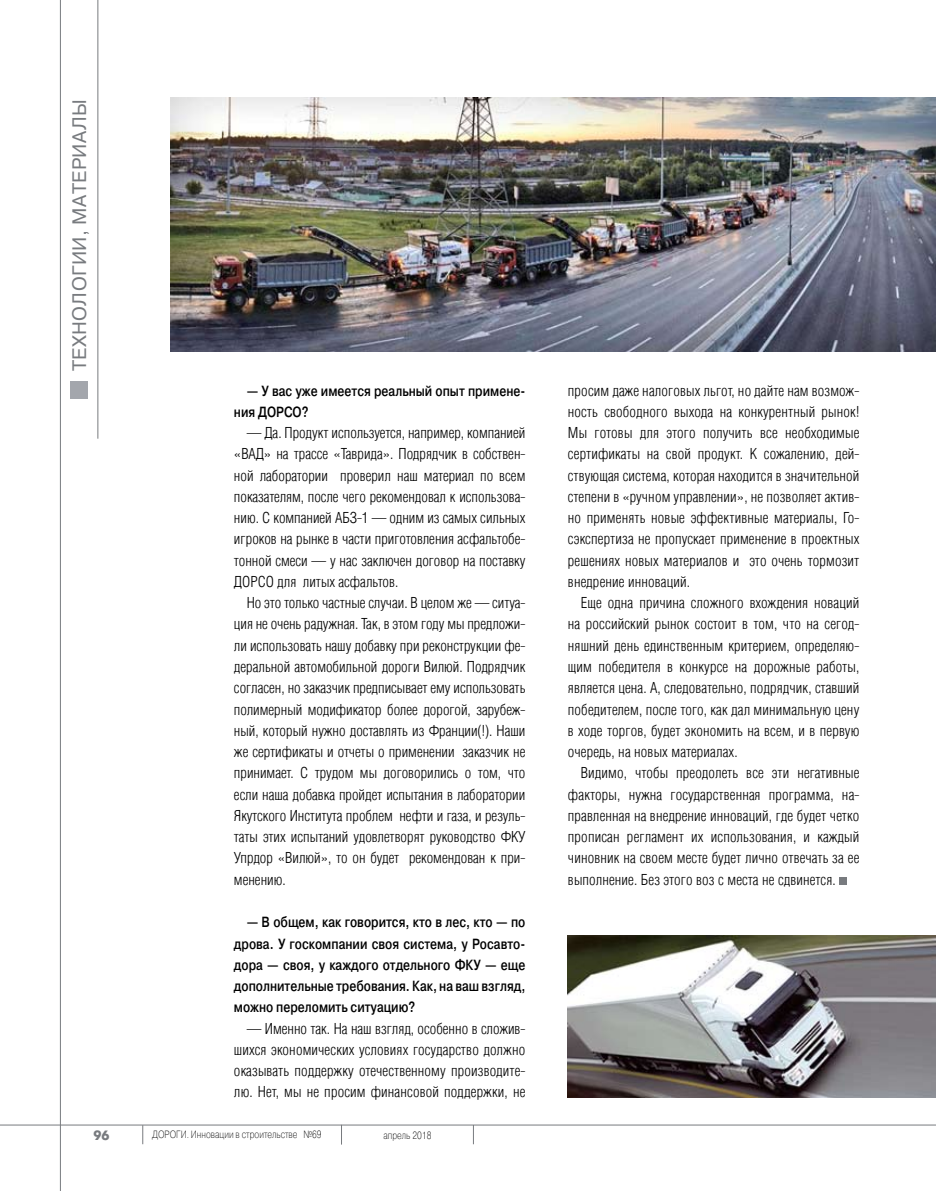
<style>
.page{position:relative;width:936px;height:1191px;background:#fff}
.page>*{position:absolute;margin:0;border:0;box-sizing:border-box;transform-origin:0 0}
.t1{font:19.5px "Pragmatica C";letter-spacing:.02em;color:#787b7f}
.t2{font:14.7px/21.3px "AG Letterica Cond L";letter-spacing:.01em;color:#000;text-align:justify}
.t3{font:700 14.7px/21.3px "Pragmatica Light C";color:#000;scale:.8 1}
.t4{font:700 13.5px "Futuris C";color:#787b7f}
.t5{font:10.5px "Pragmatica Light C";color:#000;scale:.8 1}
</style>
<div class="page">
<svg style="left:473px;top:1125px;width:1px;height:19px"></svg>
<hr style="left:0;top:1124px;width:935px;height:1px;background:#787b7f">
<svg style="left:142px;top:1125px;width:1px;height:19px"></svg>
<svg style="left:341px;top:1124px;width:1px;height:20px"></svg>
<hr style="left:60px;top:0;width:1px;height:1191px;background:#787b7f">
<div style="left:70px;top:381px;width:18px;height:18px;background:#a3a6ac"></div>
<hr style="left:98px;top:0;width:1px;height:439px;background:#787b7f">
<div style="left:839px;top:877px;width:7px;height:7px;background:#787b7f"></div>
<img style="left:568px;top:935px;width:367px;height:162px">
<img style="left:170px;top:98px;width:765px;height:254px">
<h1 class="t1" style="left:69px;top:371px;width:273px;rotate:-90deg">ТЕХНОЛОГИИ, Материалы</h1>
<p class="t3" style="left:234px;top:380px;width:366px;text-indent:13px">— У вас уже имеется реальный опыт примене&shy;ния ДОРСО?</p>
<p class="t2" style="left:234px;top:422px;width:293px;text-indent:13px">— Да. Продукт используется, например, компанией «ВАД» на трассе «Таврида». Подрядчик в собствен&shy;ной лаборатории проверил наш материал по всем показателям, после чего рекомендовал к использова&shy;нию. С компанией АБЗ-1 — одним из самых сильных игроков на рынке в части приготовления асфальтобе&shy;тонной смеси — у нас заключен договор на поставку ДОРСО для литых асфальтов.</p>
<p class="t2" style="left:234px;top:592px;width:293px;text-indent:13px">Но это только частные случаи. В целом же — ситуа&shy;ция не очень радужная. Так, в этом году мы предложи&shy;ли использовать нашу добавку при реконструкции фе&shy;деральной автомобильной дороги Вилюй. Подрядчик согласен, но заказчик предписывает ему использовать полимерный модификатор более дорогой, зарубеж&shy;ный, который нужно доставлять из Франции(!). Наши же сертификаты и отчеты о применении заказчик не принимает. С трудом мы договорились о том, что если наша добавка пройдет испытания в лаборатории Якутского Института проблем нефти и газа, и резуль&shy;таты этих испытаний удовлетворят руководство ФКУ Упрдор «Вилюй», то он будет рекомендован к при&shy;менению.</p>
<p class="t3" style="left:234px;top:911px;width:366px;text-align:justify;text-indent:13px">— В общем, как говорится, кто в лес, кто — по дрова. У госкомпании своя система, у Росавто&shy;дора — своя, у каждого отдельного ФКУ — еще дополнительные требования. Как, на ваш взгляд, можно переломить ситуацию?</p>
<p class="t2" style="left:234px;top:1017px;width:293px;text-indent:13px">— Именно так. На наш взгляд, особенно в сложив&shy;шихся экономических условиях государство должно оказывать поддержку отечественному производите&shy;лю. Нет, мы не просим финансовой поддержки, не</p>
<p class="t4" style="left:93px;top:1127px;width:18px">96</p>
<p class="t5" style="left:152px;top:1128px;width:213px">ДОРОГИ. Инновации в строительстве №69</p>
<p class="t5" style="left:383px;top:1129px;width:62px">апрель 2018</p>
<p class="t2" style="left:568px;top:379px;width:293px">просим даже налоговых льгот, но дайте нам возмож&shy;ность свободного выхода на конкурентный рынок!<br>Мы готовы для этого получить все необходимые сертификаты на свой продукт. К сожалению, дей&shy;ствующая система, которая находится в значительной степени в «ручном управлении», не позволяет актив&shy;но применять новые эффективные материалы, Го&shy;сэкспертиза не пропускает применение в проектных решениях новых материалов и это очень тормозит внедрение инноваций.</p>
<p class="t2" style="left:568px;top:592px;width:293px;text-indent:13px">Еще одна причина сложного вхождения новаций на российский рынок состоит в том, что на сегод&shy;няшний день единственным критерием, определяю&shy;щим победителя в конкурсе на дорожные работы, является цена. А, следовательно, подрядчик, ставший победителем, после того, как дал минимальную цену в ходе торгов, будет экономить на всем, и в первую очередь, на новых материалах.</p>
<p class="t2" style="left:568px;top:762px;width:293px;text-indent:13px">Видимо, чтобы преодолеть все эти негативные факторы, нужна государственная программа, на&shy;правленная на внедрение инноваций, где будет четко прописан регламент их использования, и каждый чиновник на своем месте будет лично отвечать за ее выполнение. Без этого воз с места не сдвинется.</p>
</div>
